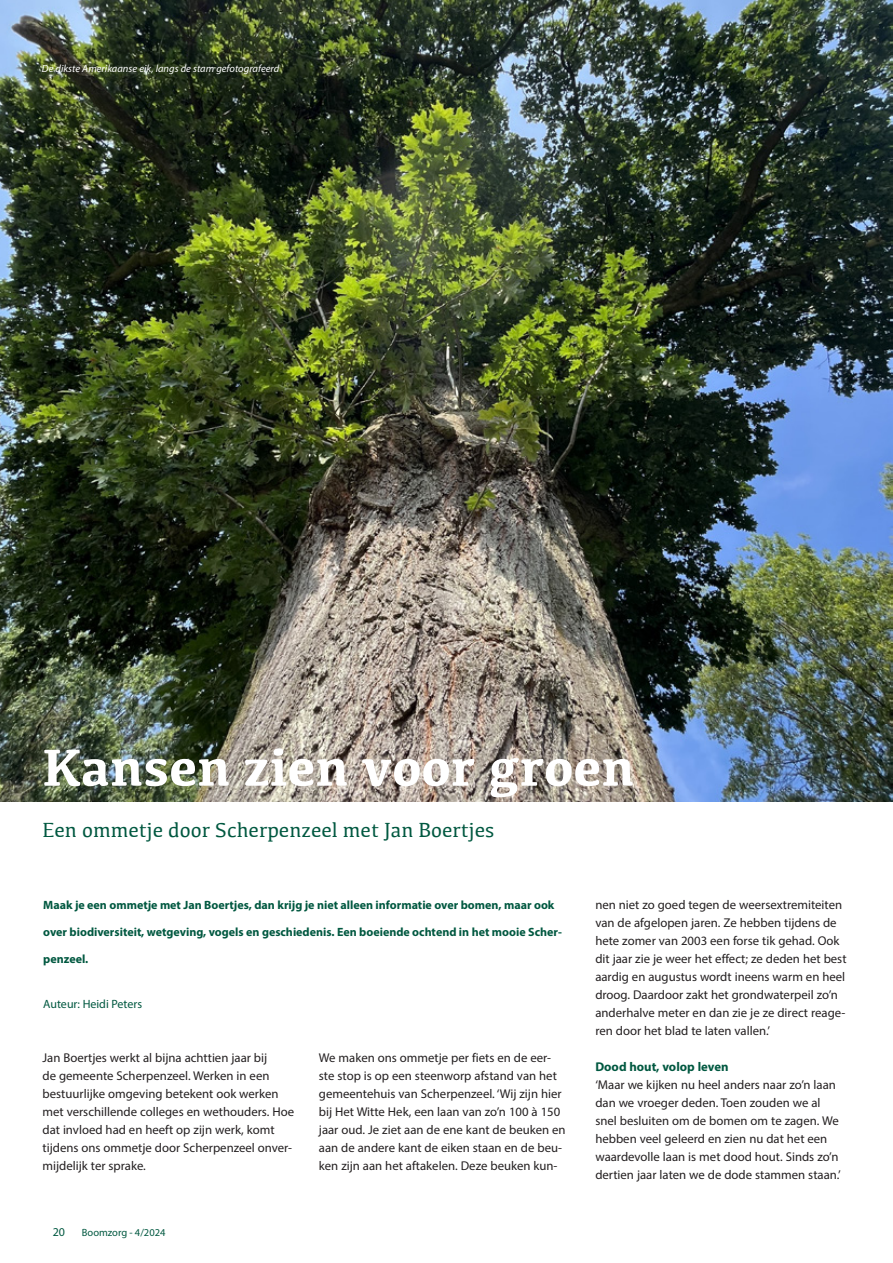
<style>
.page{position:relative;width:893px;height:1263px;background:#fff}
.page>*{position:absolute;margin:0;border:0;box-sizing:border-box;transform-origin:0 0}
.t1{font:700 54px "Kefa";color:#fff}
.t2{font:21px "Kefa";color:#005840}
.t3{font:12.75px/18px "Myriad Pro";color:#231f20}
.t4{font:700 12.75px "Myriad Pro";color:#005840}
.t5{font:700 12px "Myriad Pro";color:#005840}
.t6{font:12px "Myriad Pro";color:#005840}
.t7{font:italic 10.5px "Myriad Pro";color:#fff}
.t8{font:10.5px "Myriad Pro";color:#005840}
</style>
<div class="page">
<img style="left:0;top:0;width:893px;height:801px">
<p class="t7" style="left:42px;top:62px;width:239px">De dikste Amerikaanse eik, langs de stam gefotografeerd</p>
<h1 class="t1" style="left:42px;top:731px;width:594px">Kansen zien voor groen</h1>
<h2 class="t2" style="left:43px;top:816px;width:453px">Een ommetje door Scherpenzeel met Jan Boertjes</h2>
<p class="t5" style="left:43px;top:897px;width:513px">Maak je een ommetje met Jan Boertjes, dan krijg je niet alleen informatie over bomen, maar ook</p>
<p class="t5" style="left:43px;top:924px;width:520px">over biodiversiteit, wetgeving, vogels en geschiedenis. Een boeiende ochtend in het mooie Scher-</p>
<p class="t5" style="left:43px;top:951px;width:47px">penzeel.</p>
<p class="t6" style="left:43px;top:997px;width:100px">Auteur: Heidi Peters</p>
<p class="t3" style="left:43px;top:1049px;width:253px">Jan Boertjes werkt al bijna achttien jaar bij<br>de gemeente Scherpenzeel. Werken in een bestuurlijke omgeving betekent ook werken met verschillende colleges en wethouders. Hoe dat invloed had en heeft op zijn werk, komt tijdens ons ommetje door Scherpenzeel onver&shy;mijdelijk ter sprake.</p>
<p class="t3" style="left:319px;top:1049px;width:248px">We maken ons ommetje per fiets en de eer&shy;ste stop is op een steenworp afstand van het gemeentehuis van Scherpenzeel. ‘Wij zijn hier bij Het Witte Hek, een laan van zo’n 100 à 150 jaar oud. Je ziet aan de ene kant de beuken en aan de andere kant de eiken staan en de beu&shy;ken zijn aan het aftakelen. Deze beuken kun-</p>
<p class="t6" style="left:53px;top:1224px;width:14px">20</p>
<p class="t8" style="left:82px;top:1226px;width:85px">Boomzorg - 4/2024</p>
<p class="t3" style="left:595px;top:896px;width:253px">nen niet zo goed tegen de weersextremiteiten van de afgelopen jaren. Ze hebben tijdens de hete zomer van 2003 een forse tik gehad. Ook dit jaar zie je weer het effect; ze deden het best aardig en augustus wordt ineens warm en heel droog. Daardoor zakt het grondwaterpeil zo’n anderhalve meter en dan zie je ze direct reage&shy;ren door het blad te laten vallen.’</p>
<p class="t4" style="left:595px;top:1058px;width:135px">Dood hout, volop leven</p>
<p class="t3" style="left:595px;top:1076px;width:247px">‘Maar we kijken nu heel anders naar zo’n laan dan we vroeger deden. Toen zouden we al snel besluiten om de bomen om te zagen. We hebben veel geleerd en zien nu dat het een waardevolle laan is met dood hout. Sinds zo’n dertien jaar laten we de dode stammen staan.’</p>
</div>
